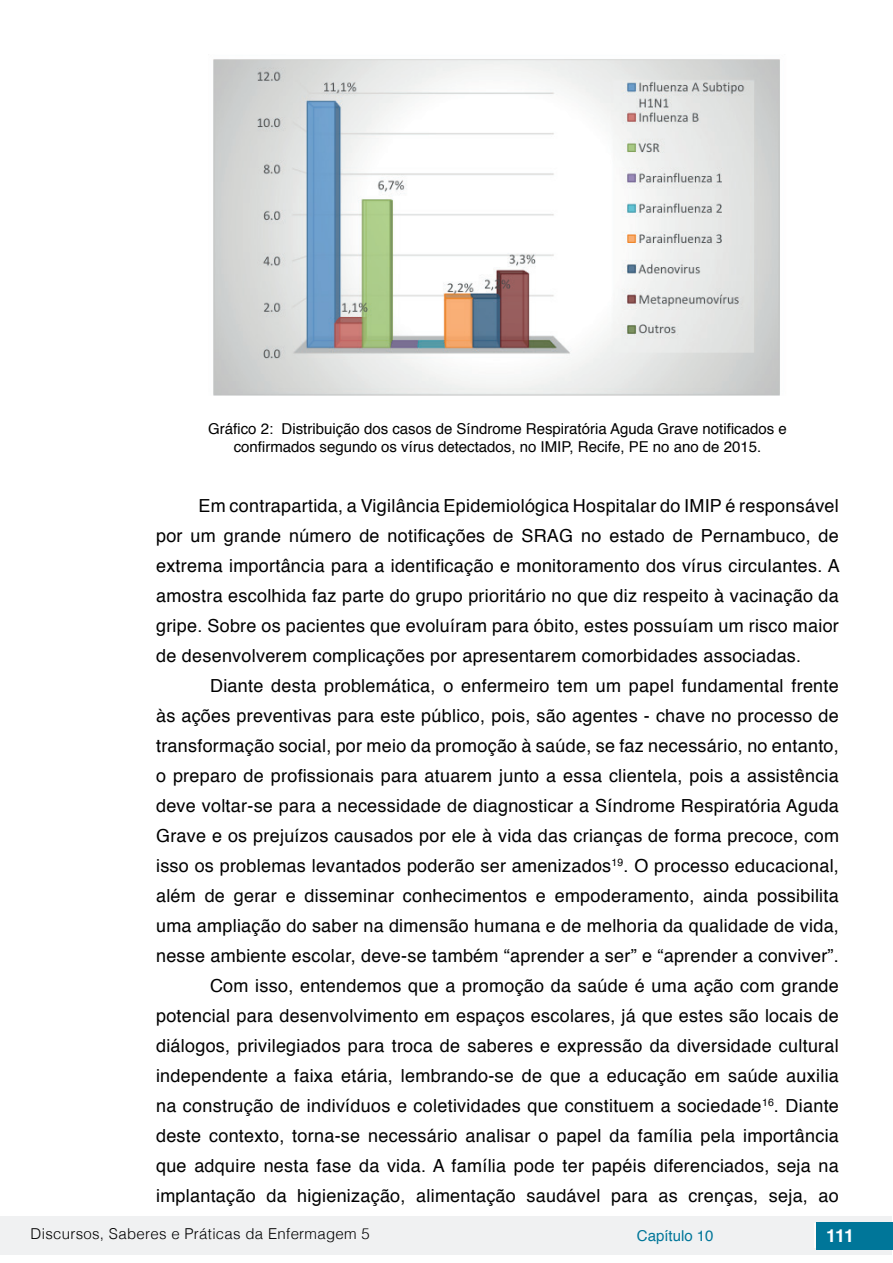
<style>
.page{position:relative;width:893px;height:1263px;background:#fff}
.page>*{position:absolute;margin:0;border:0;box-sizing:border-box;transform-origin:0 0}
.t1{font:18px/30px "Helvetica";letter-spacing:.015em;color:#000;text-align:justify}
.t2{font:700 18px "Helvetica";color:#fff}
.t3{font:15px/18px "Helvetica";color:#000;text-align:center}
.t4{font:300 15px "Helvetica";letter-spacing:.02em;color:#000}
.t5{font:15px "Helvetica";color:#007699}
</style>
<div class="page">
<div style="left:1px;top:1216px;width:891px;height:38px;background:#f0f1f2"></div>
<div style="left:816px;top:1222px;width:77px;height:27px;background:#007699"></div>
<svg style="left:815px;top:1224px;width:1px;height:24px"></svg>
<img style="left:213px;top:59px;width:567px;height:337px">
<p class="t3" style="left:208px;top:420px;width:580px">Gráfico 2: Distribuição dos casos de Síndrome Respiratória Aguda Grave notificados e confirmados segundo os vírus detectados, no IMIP, Recife, PE no ano de 2015.</p>
<p class="t1" style="left:156px;top:491px;width:685px;text-indent:43px">Em contrapartida, a Vigilância Epidemiológica Hospitalar do IMIP é responsável por um grande número de notificações de SRAG no estado de Pernambuco, de extrema importância para a identificação e monitoramento dos vírus circulantes. A amostra escolhida faz parte do grupo prioritário no que diz respeito à vacinação da gripe. Sobre os pacientes que evoluíram para óbito, estes possuíam um risco maior de desenvolverem complicações por apresentarem comorbidades associadas.</p>
<p class="t1" style="left:156px;top:671px;width:684px;text-align:right">Diante desta problemática, o enfermeiro tem um papel fundamental frente<br>às ações preventivas para este público, pois, são agentes - chave no processo de transformação social, por meio da promoção à saúde, se faz necessário, no entanto, o preparo de profissionais para atuarem junto a essa clientela, pois a assistência deve voltar-se para a necessidade de diagnosticar a Síndrome Respiratória Aguda Grave e os prejuízos causados por ele à vida das crianças de forma precoce, com isso os problemas levantados poderão ser amenizados<sup>19</sup>. O processo educacional, além de gerar e disseminar conhecimentos e empoderamento, ainda possibilita uma ampliação do saber na dimensão humana e de melhoria da qualidade de vida, nesse ambiente escolar, deve-se também “aprender a ser” e “aprender a conviver”.<br>Com isso, entendemos que a promoção da saúde é uma ação com grande potencial para desenvolvimento em espaços escolares, já que estes são locais de diálogos, privilegiados para troca de saberes e expressão da diversidade cultural independente a faixa etária, lembrando-se de que a educação em saúde auxilia na construção de indivíduos e coletividades que constituem a sociedade<sup>16</sup>. Diante deste contexto, torna-se necessário analisar o papel da família pela importância que adquire nesta fase da vida. A família pode ter papéis diferenciados, seja na implantação da higienização, alimentação saudável para as crenças, seja, ao</p>
<p class="t4" style="left:31px;top:1221px;width:341px">Discursos, Saberes e Práticas da Enfermagem 5</p>
<p class="t5" style="left:637px;top:1224px;width:78px">Capítulo 10</p>
<p class="t2" style="left:826px;top:1221px;width:30px">111</p>
</div>
